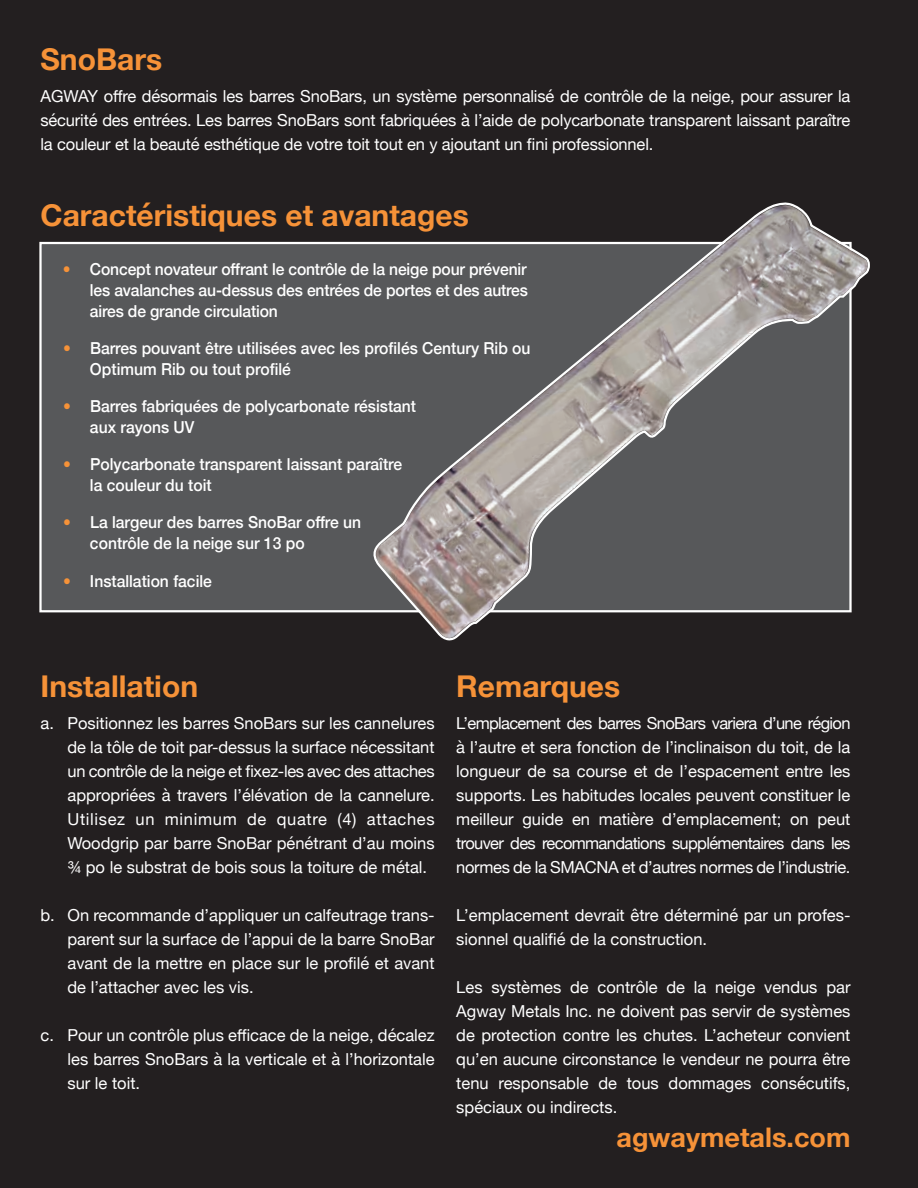
<style>
.page{position:relative;width:918px;height:1188px;background:#231f20}
.page>*{position:absolute;margin:0;border:0;box-sizing:border-box;transform-origin:0 0}
.t1{font:700 30px "Helvetica Neue";color:#f69238}
.t2{font:700 27px "Helvetica Neue";color:#f69238}
.t3{font:16.5px/24px "Helvetica Neue";color:#fff;text-align:justify}
.t4{font:500 16.5px/21px "Helvetica Neue";color:#fff;scale:.95 1}
.s1{color:#f69238}
</style>
<div class="page">
<div style="left:39px;top:242px;width:813px;height:370px;background:#57585a;border:2px solid #fff"></div>
<svg style="left:370px;top:202px;width:500px;height:439px"></svg>
<h1 class="t1" style="left:40px;top:36px;width:123px">SnoBars</h1>
<p class="t3" style="left:40px;top:85px;width:812px">AGWAY offre désormais les barres SnoBars, un système personnalisé de contrôle de la neige, pour assurer la sécurité des entrées. Les barres SnoBars sont fabriquées à l’aide de polycarbonate transparent laissant paraître la couleur et la beauté esthétique de votre toit tout en y ajoutant un fini professionnel.</p>
<h1 class="t1" style="left:40px;top:192px;width:430px">Caractéristiques et avantages</h1>
<p class="t4" style="left:90px;top:257px;width:463px;text-align:justify;text-indent:-27px"><span class="s1">•</span> Concept novateur offrant le contrôle de la neige pour prévenir les avalanches au-dessus des entrées de portes et des autres aires de grande circulation</p>
<p class="t4" style="left:90px;top:336px;width:465px;text-indent:-27px"><span class="s1">•</span> Barres pouvant être utilisées avec les profilés Century Rib ou<br>Optimum Rib ou tout profilé</p>
<p class="t4" style="left:90px;top:394px;width:345px;text-indent:-27px"><span class="s1">•</span> Barres fabriquées de polycarbonate résistant aux rayons UV</p>
<p class="t4" style="left:90px;top:453px;width:330px;text-indent:-27px"><span class="s1">•</span> Polycarbonate transparent laissant paraître la couleur du toit</p>
<p class="t4" style="left:90px;top:511px;width:287px;text-indent:-27px"><span class="s1">•</span> La largeur des barres SnoBar offre un contrôle de la neige sur 13 po</p>
<p class="t4" style="left:63px;top:569px;width:158px"><span class="s1">•</span> Installation facile</p>
<h1 class="t1" style="left:40px;top:663px;width:159px">Installation</h1>
<h1 class="t1" style="left:456px;top:663px;width:165px">Remarques</h1>
<p class="t3" style="left:67px;top:712px;width:369px;text-indent:-27px">a. Positionnez les barres SnoBars sur les cannelures de la tôle de toit par-dessus la surface nécessitant un contrôle de la neige et fixez-les avec des attaches appropriées à travers l’élévation de la cannelure.<br>Utilisez un minimum de quatre (4) attaches Woodgrip par barre SnoBar pénétrant d’au moins ¾ po le substrat de bois sous la toiture de métal.</p>
<p class="t3" style="left:67px;top:904px;width:369px;text-indent:-27px">b. On recommande d’appliquer un calfeutrage trans&shy;parent sur la surface de l’appui de la barre SnoBar avant de la mettre en place sur le profilé et avant de l’attacher avec les vis.</p>
<p class="t3" style="left:67px;top:1024px;width:369px;text-indent:-27px">c. Pour un contrôle plus efficace de la neige, décalez les barres SnoBars à la verticale et à l’horizontale sur le toit.</p>
<p class="t3" style="left:456px;top:712px;width:396px">L’emplacement des barres SnoBars variera d’une région à l’autre et sera fonction de l’inclinaison du toit, de la longueur de sa course et de l’espacement entre les supports. Les habitudes locales peuvent constituer le meilleur guide en matière d’emplacement; on peut trouver des recommandations supplémentaires dans les normes de la SMACNA et d’autres normes de l’industrie.</p>
<p class="t3" style="left:456px;top:904px;width:396px">L’emplacement devrait être déterminé par un profes&shy;sionnel qualifié de la construction.</p>
<p class="t3" style="left:456px;top:976px;width:396px">Les systèmes de contrôle de la neige vendus par Agway Metals Inc. ne doivent pas servir de systèmes de protection contre les chutes. L’acheteur convient qu’en aucune circonstance le vendeur ne pourra être tenu responsable de tous dommages consécutifs, spéciaux ou indirects.</p>
<h2 class="t2" style="left:617px;top:1116px;width:235px">agwaymetals.com</h2>
</div>
